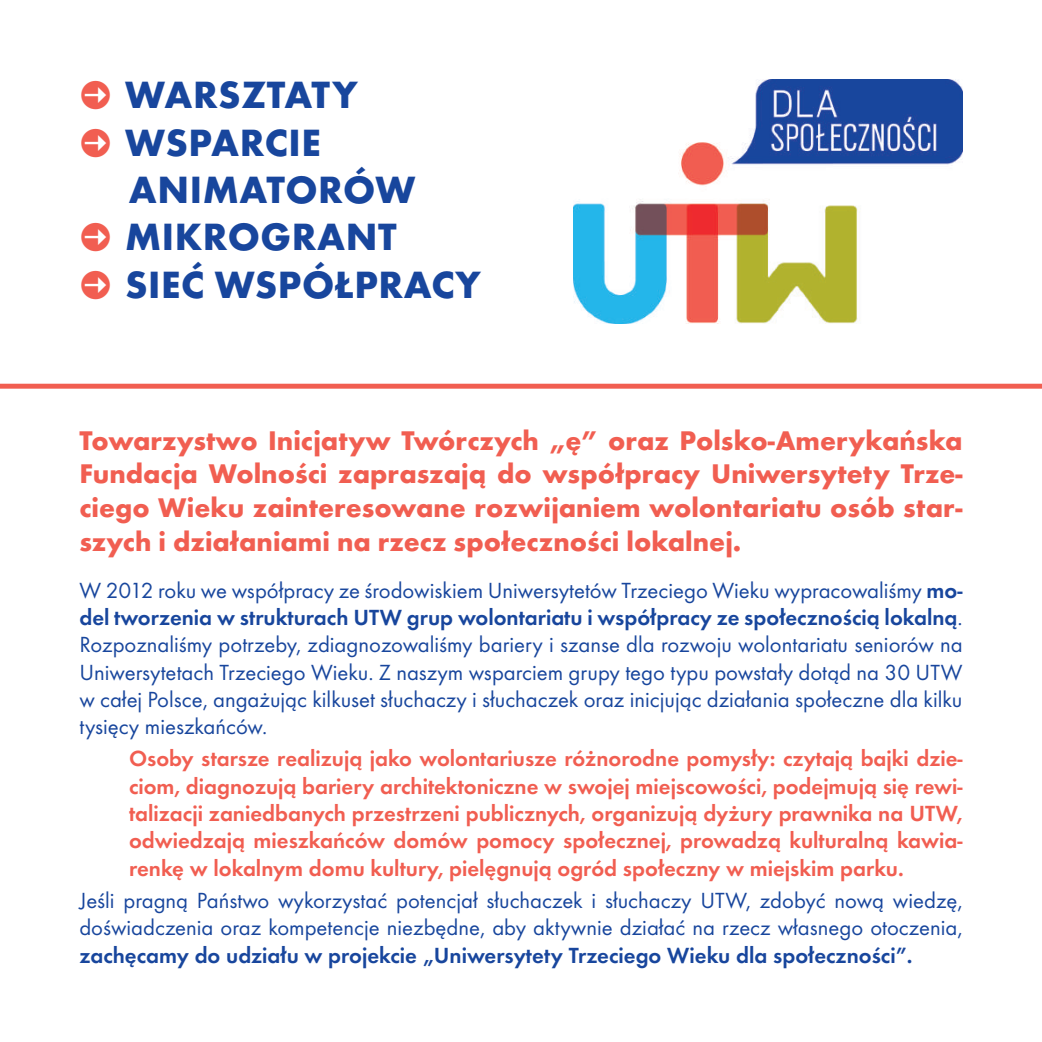
<style>
.page{position:relative;width:1042px;height:1042px;background:#fff}
.page>*{position:absolute;margin:0;border:0;box-sizing:border-box;transform-origin:0 0}
.t1{font:700 39.38px/47.2px "Futura TOT";letter-spacing:.015em;color:#18469d}
.t2{font:700 28px/33.6px "Futura TOT";color:#f15e51;text-align:justify}
.t3{font:22.75px/27.3px "Futura TOT";color:#18469d;text-align:justify}
.t4{font:600 22.75px/27.3px "Futura TOT";color:#f15e51;text-align:justify}
.t5{font:600 22.75px "Futura TOT";color:#18469d}
.s1{font-weight:600}
</style>
<div class="page">
<img style="left:573px;top:79px;width:389px;height:244px">
<div style="left:0;top:384px;width:1042px;height:5px;background:#f15e51"></div>
<h1 class="t1" style="left:125px;top:71px;width:357px">WARSZTATY<br>WSPARCIE<br>ANIMATORÓW<br>MIKROGRANT<br>SIEĆ WSPÓŁPRACY</h1>
<p class="t2" style="left:79px;top:423px;width:884px">Towarzystwo Inicjatyw Twórczych „ę” oraz Polsko-Amerykańska Fundacja Wolności zapraszają do współpracy Uniwersytety Trze&shy;ciego Wieku zainteresowane rozwijaniem wolontariatu osób star&shy;szych i działaniami na rzecz społeczności lokalnej.</p>
<p class="t3" style="left:79px;top:576px;width:885px">W 2012 roku we współpracy ze środowiskiem Uniwersytetów Trzeciego Wieku wypracowaliśmy <span class="s1">mo&shy;del tworzenia w strukturach UTW grup wolontariatu i współpracy ze społecznością lokalną</span>.<br>Rozpoznaliśmy potrzeby, zdiagnozowaliśmy bariery i szanse dla rozwoju wolontariatu seniorów na Uniwersytetach Trzeciego Wieku. Z naszym wsparciem grupy tego typu powstały dotąd na 30 UTW w całej Polsce, angażując kilkuset słuchaczy i słuchaczek oraz inicjując działania społeczne dla kilku tysięcy mieszkańców.</p>
<p class="t4" style="left:129px;top:745px;width:835px">Osoby starsze realizują jako wolontariusze różnorodne pomysły: czytają bajki dzie&shy;ciom, diagnozują bariery architektoniczne w swojej miejscowości, podejmują się rewi&shy;talizacji zaniedbanych przestrzeni publicznych, organizują dyżury prawnika na UTW, odwiedzają mieszkańców domów pomocy społecznej, prowadzą kulturalną kawia&shy;renkę w lokalnym domu kultury, pielęgnują ogród społeczny w miejskim parku.</p>
<p class="t3" style="left:79px;top:886px;width:885px">Jeśli pragną Państwo wykorzystać potencjał słuchaczek i słuchaczy UTW, zdobyć nową wiedzę, doświadczenia oraz kompetencje niezbędne, aby aktywnie działać na rzecz własnego otoczenia,</p>
<p class="t5" style="left:79px;top:941px;width:835px">zachęcamy do udziału w projekcie „Uniwersytety Trzeciego Wieku dla społeczności”.</p>
</div>
